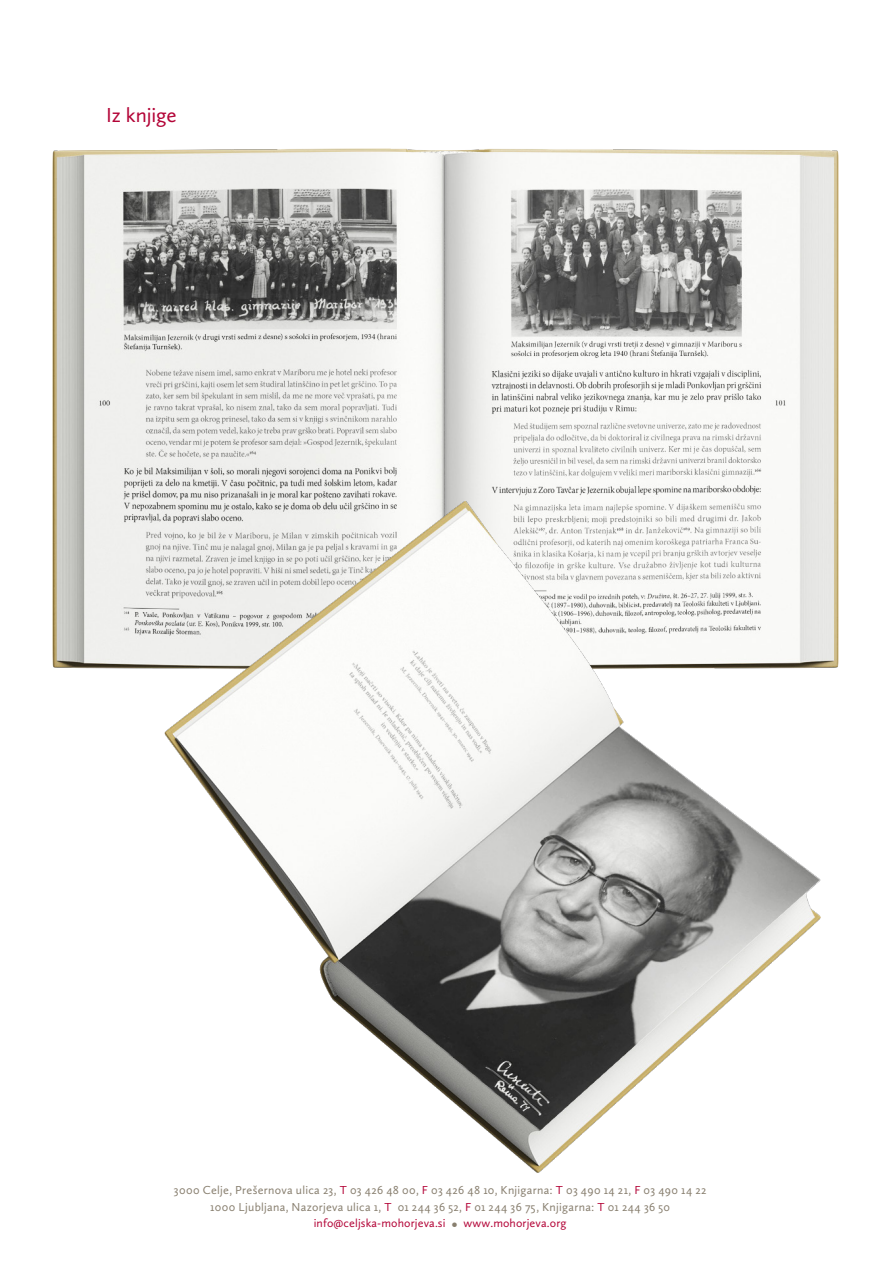
<style>
.page{position:relative;width:893px;height:1263px;background:#fff}
.page>*{position:absolute;margin:0;border:0;box-sizing:border-box;transform-origin:0 0}
.Glavni_naslov-rdec{font:21px "Calluna Sans";color:#b30437}
.Osnovno_besedilo{font:12px "Calluna Sans";letter-spacing:.03em;color:#887f6f}
.t1{font:12px "Calluna Sans";letter-spacing:.005em;color:#b30437}
.s1{color:#b30437}
.s2{font-size:16.5px;color:#887f6f}
</style>
<div class="page">
<img style="left:52px;top:148px;width:787px;height:282px">
<img style="left:52px;top:430px;width:787px;height:743px">
<p class="Glavni_naslov-rdec" style="left:106px;top:102px;width:72px">Iz knjige</p>
<p class="Osnovno_besedilo" style="left:174px;top:1183px;width:534px">3000 Celje, Prešernova ulica 23, <span class="s1">T</span> 03 426 48 00, <span class="s1">F</span> 03 426 48 10, Knjigarna: <span class="s1">T</span> 03 490 14 21, <span class="s1">F</span> 03 490 14 22</p>
<p class="Osnovno_besedilo" style="left:210px;top:1199px;width:461px">1000 Ljubljana, Nazorjeva ulica 1, <span class="s1">T</span> 01 244 36 52, <span class="s1">F</span> 01 244 36 75, Knjigarna: <span class="s1">T</span> 01 244 36 50</p>
<p class="t1" style="left:314px;top:1216px;width:254px">info@celjska-mohorjeva.si <span class="s2">•</span> www.mohorjeva.org</p>
</div>
